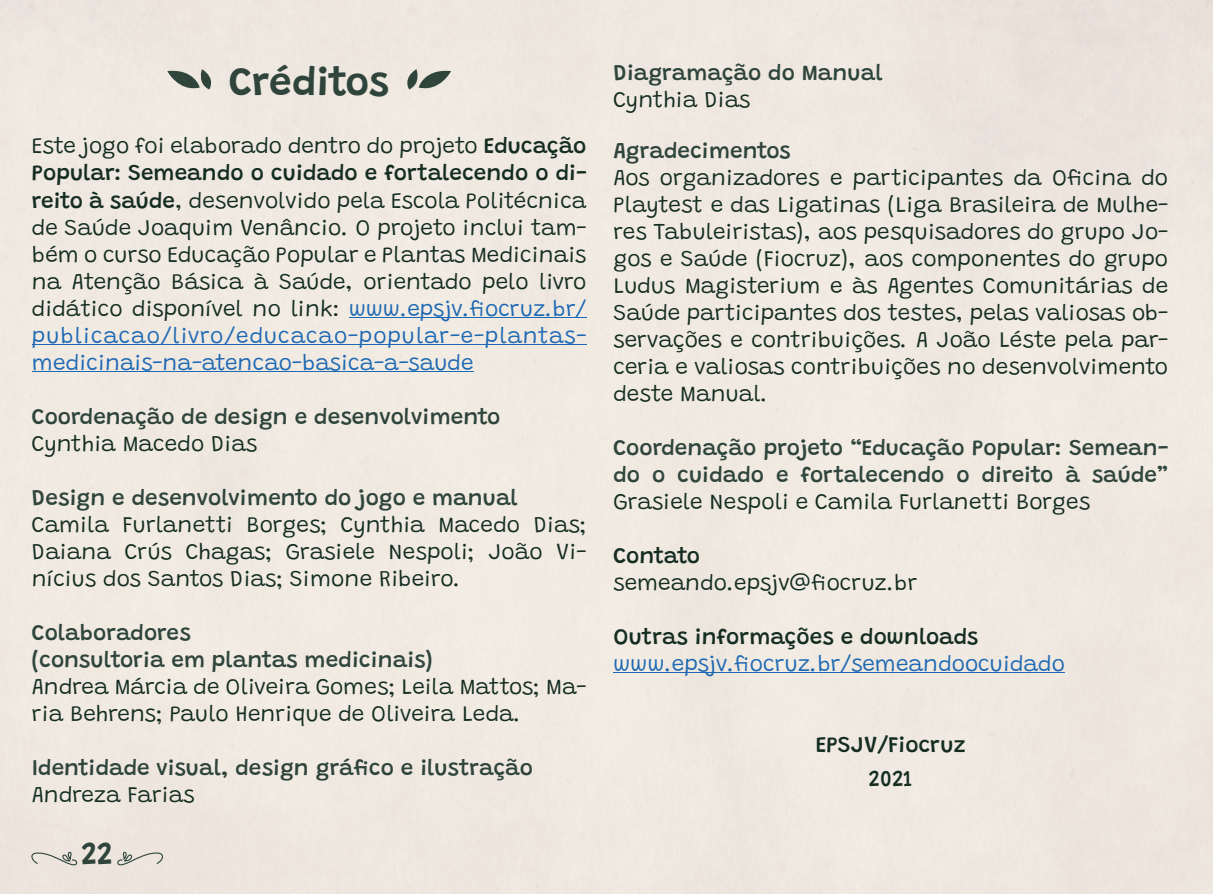
<style>
.page{position:relative;width:1213px;height:894px;background:#fff}
.page>*{position:absolute;margin:0;border:0;box-sizing:border-box;transform-origin:0 0}
.t1{font:600 40.5px "Grandstander";letter-spacing:-.01em;color:#2f453c}
.t2{font:600 31.5px "Grandstander";color:#2f453c}
.t3{font:300 22.5px/27px "Grandstander";color:#152d21;text-align:justify}
.t4{font:500 22.5px/27px "Grandstander";color:#2f453c}
.t5{font:500 22.5px/33.8px "Grandstander";color:#152d21;text-align:center}
.t6{font:300 22.5px "Grandstander";color:#1e69b4}
.t7{font:500 22.5px "Grandstander";letter-spacing:-.03em;color:#152d21}
.s1{font-weight:500}
.s2{color:#1e69b4}
</style>
<div class="page">
<div style="left:0;top:0;width:1212px;height:893px;background:#efe9e1"></div>
<svg style="left:117px;top:848px;width:52px;height:20px"></svg>
<svg style="left:25px;top:848px;width:53px;height:20px"></svg>
<hr style="left:349px;top:316px;width:237px;height:1px;background:#1e69b4">
<hr style="left:32px;top:343px;width:554px;height:1px;background:#1e69b4">
<hr style="left:32px;top:370px;width:441px;height:1px;background:#1e69b4">
<svg style="left:167px;top:68px;width:49px;height:24px"></svg>
<svg style="left:402px;top:68px;width:49px;height:24px"></svg>
<hr style="left:613px;top:672px;width:451px;height:1px;background:#1e69b4">
<h1 class="t1" style="left:229px;top:65px;width:161px">Créditos</h1>
<p class="t3" style="left:32px;top:135px;width:556px">Este jogo foi elaborado dentro do projeto <span class="s1">Educação Popular: Semeando o cuidado e fortalecendo o di&shy;reito à saúde</span>, desenvolvido pela Escola Politécnica de Saúde Joaquim Venâncio. O projeto inclui tam&shy;bém o curso Educação Popular e Plantas Medicinais na Atenção Básica à Saúde, orientado pelo livro didático disponível no link: <span class="s2">www.epsjv.fiocruz.br/ publicacao/livro/educacao-popular-e-plantas&shy;medicinais-na-atencao-basica-a-saude</span></p>
<p class="t4" style="left:32px;top:405px;width:470px">Coordenação de design e desenvolvimento</p>
<p class="t3" style="left:32px;top:432px;width:227px">Cynthia Macedo Dias</p>
<p class="t4" style="left:32px;top:486px;width:487px">Design e desenvolvimento do jogo e manual</p>
<p class="t3" style="left:32px;top:513px;width:556px">Camila Furlanetti Borges; Cynthia Macedo Dias; Daiana Crús Chagas; Grasiele Nespoli; João Vi&shy;nícius dos Santos Dias; Simone Ribeiro.</p>
<p class="t4" style="left:32px;top:621px;width:402px">Colaboradores<br>(consultoria em plantas medicinais)</p>
<p class="t3" style="left:32px;top:675px;width:556px">Andrea Má rcia de Oliveira Gomes; Leila Mattos; Ma&shy;ria Behrens; Paulo Henrique de Oliveira Leda.</p>
<p class="t4" style="left:32px;top:756px;width:502px">Identidade visual, design gráfico e ilustração</p>
<p class="t3" style="left:32px;top:783px;width:164px">Andreza Farias</p>
<h2 class="t2" style="left:81px;top:841px;width:33px">22</h2>
<p class="t4" style="left:613px;top:61px;width:270px">Diagramação do Manual</p>
<p class="t3" style="left:613px;top:88px;width:138px">Cynthia Dias</p>
<p class="t4" style="left:613px;top:139px;width:179px">Agradecimentos</p>
<p class="t3" style="left:613px;top:166px;width:556px">Aos organizadores e participantes da Oficina do Playtest e das Ligatinas (Liga Brasileira de Mulhe&shy;res Tabuleiristas), aos pesquisadores do grupo Jo&shy;gos e Saúde (Fiocruz), aos componentes do grupo Ludus Magisterium e às Agentes Comunitárias de Saúde participantes dos testes, pelas valiosas ob&shy;servações e contribuições. A João Léste pela par&shy;ceria e valiosas contribuições no desenvolvimento deste Manual.</p>
<p class="t4" style="left:613px;top:436px;width:556px">Coordenação projeto “Educação Popular: Semean&shy;do o cuidado e fortalecendo o direito à saúde”</p>
<p class="t3" style="left:613px;top:490px;width:478px">Grasiele Nespoli e Camila Furlanetti Borges</p>
<p class="t7" style="left:613px;top:546px;width:88px">Contato</p>
<p class="t3" style="left:613px;top:571px;width:305px">semeando.epsjv@fiocruz.br</p>
<p class="t5" style="left:613px;top:622px;width:366px">Outras informações e downloads</p>
<p class="t6" style="left:613px;top:654px;width:453px">www.epsjv.fiocruz.br/semeandoocuidado</p>
<p class="t5" style="left:815px;top:730px;width:151px">EPSJV/Fiocruz<br>2021</p>
</div>
